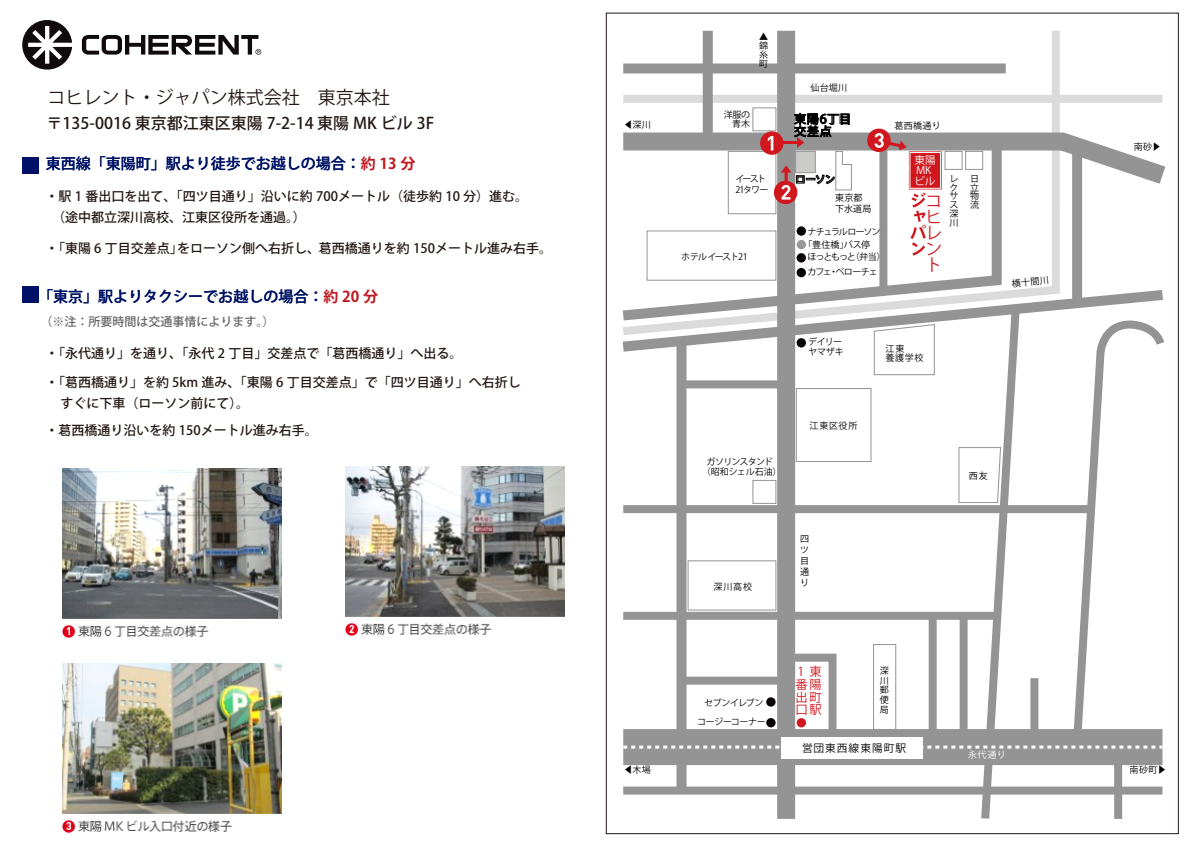
<style>
.page{position:relative;width:1191px;height:842px;background:#fff}
.page>*{position:absolute;margin:0;border:0;box-sizing:border-box;transform-origin:0 0}
.t1{font:18px "Axis Std Bold 90 ms RKSJ H";color:#231815}
.t2{font:16.7px "Axis Std Bold 90 ms RKSJ H";color:#d0171d}
.t3{font:500 16px "Koz Go Pro";color:#231815}
.t4{font:500 15px "Koz Go Pro";color:#002060}
.t5{font:500 13px/21px "Koz Go Pro";color:#231815}
.t6{font:12.3px "Axis Std Medium 90 ms RKSJ H";color:#d0171d}
.t7{font:500 12px "Koz Go Pro";color:#666}
.t8{font:12px "Axis Std Regular 90 ms RKSJ H";letter-spacing:.02em;color:#040000}
.t9{font:10.7px "Axis Std Regular 90 ms RKSJ H";letter-spacing:.09em;color:#040000}
.t10{font:10.7px/10.7px "Axis Std Medium 90 ms RKSJ H";color:#fff}
.t11{font:10.7px "Axis Std Bold 90 ms RKSJ H";color:#040000}
.t12{font:9px/10.8px "Axis Std Regular 90 ms RKSJ H";letter-spacing:-.045em;color:#040000}
.t13{font:9px/10.7px "Axis Std Regular 90 ms RKSJ H";letter-spacing:-.13em;color:#040000}
.t14{font:9px/10.7px "Axis Std Regular 90 ms RKSJ H";letter-spacing:-.075em;color:#040000;text-align:center}
.t15{font:9px "Axis Std Regular 90 ms RKSJ H";letter-spacing:-.105em;color:#040000}
.t16{font:9px "Axis Std Regular 90 ms RKSJ H";letter-spacing:-.085em;color:#040000}
.t17{font:9px "Axis Std Regular 90 ms RKSJ H";letter-spacing:-.125em;color:#040000}
.t18{font:9px "Axis Std Regular 90 ms RKSJ H";color:#fff}
.s1{font-family:"Koz Go Pro"}
.s2{font-weight:700;color:#bd1a20}
</style>
<div class="page">
<div style="left:623px;top:95px;width:539px;height:8px;background:#dbdbdb"></div>
<svg style="left:622px;top:284px;width:541px;height:59px"></svg>
<svg style="left:622px;top:30px;width:441px;height:310px"></svg>
<svg style="left:622px;top:198px;width:384px;height:128px"></svg>
<svg style="left:605px;top:124px;width:574px;height:74px"></svg>
<div style="left:777px;top:31px;width:18px;height:788px;background:#949495"></div>
<div style="left:879px;top:147px;width:8px;height:144px;background:#949495"></div>
<div style="left:703px;top:31px;width:10px;height:110px;background:#949495"></div>
<div style="left:1072px;top:152px;width:10px;height:149px;background:#949495"></div>
<div style="left:623px;top:63px;width:382px;height:10px;background:#949495"></div>
<div style="left:796px;top:268px;width:10px;height:9px;background:#040000;border-radius:50%"></div>
<div style="left:796px;top:240px;width:10px;height:9px;background:#989898;border-radius:50%"></div>
<div style="left:796px;top:253px;width:10px;height:9px;background:#040000;border-radius:50%"></div>
<div style="left:796px;top:226px;width:10px;height:10px;background:#040000;border-radius:50%"></div>
<div style="left:646px;top:230px;width:130px;height:51px;border:1px solid #949495"></div>
<div style="left:728px;top:151px;width:48px;height:63px;border:1px solid #949495"></div>
<div style="left:944px;top:151px;width:18px;height:19px;border:1px solid #949495"></div>
<div style="left:965px;top:151px;width:18px;height:19px;border:1px solid #949495"></div>
<div style="left:752px;top:107px;width:24px;height:24px;border:1px solid #949495"></div>
<svg style="left:623px;top:302px;width:539px;height:517px"></svg>
<div style="left:867px;top:129px;width:23px;height:23px;background:#d0171d;border-radius:50%"></div>
<svg style="left:874px;top:133px;width:67px;height:123px"></svg>
<div style="left:760px;top:131px;width:23px;height:24px;background:#d0171d;border-radius:50%"></div>
<svg style="left:768px;top:136px;width:5px;height:14px"></svg>
<div style="left:774px;top:181px;width:23px;height:23px;background:#d0171d;border-radius:50%"></div>
<svg style="left:779px;top:113px;width:73px;height:87px"></svg>
<div style="left:909px;top:152px;width:32px;height:37px;border:1px solid #fff"></div>
<img style="left:62px;top:663px;width:219px;height:169px">
<img style="left:346px;top:467px;width:219px;height:169px">
<img style="left:62px;top:469px;width:219px;height:169px">
<div style="left:22px;top:157px;width:17px;height:17px;background:#001167"></div>
<div style="left:22px;top:286px;width:17px;height:17px;background:#001167"></div>
<svg style="left:82px;top:35px;width:179px;height:20px"></svg>
<svg style="left:22px;top:20px;width:50px;height:50px"></svg>
<p class="t12" style="left:759px;top:32px;width:11px">▲</p>
<p class="t12" style="left:759px;top:41px;width:11px">錦</p>
<p class="t12" style="left:759px;top:50px;width:11px">糸</p>
<p class="t12" style="left:759px;top:59px;width:11px">町</p>
<h1 class="t1" style="left:48px;top:87px;width:344px">コヒレント・ジャパン株式会社　東京本社</h1>
<p class="t12" style="left:810px;top:83px;width:38px">仙台堀川</p>
<p class="t3" style="left:47px;top:112px;width:389px">〒135-0016 東京都江東区東陽 7-2-14 東陽 MK ビル 3F</p>
<p class="t12" style="left:624px;top:119px;width:28px"><span class="s1">◀</span>深川</p>
<p class="t12" style="left:724px;top:111px;width:28px;line-height:9px;text-align:right">洋服の青木</p>
<p class="t8" style="left:794px;top:112px;width:57px">東陽6丁目</p>
<p class="t12" style="left:894px;top:121px;width:48px">葛西橋通り</p>
<p class="t12" style="left:1133px;top:141px;width:29px">南砂<span class="s1">▶</span></p>
<p class="t4" style="left:46px;top:154px;width:371px">東西線「東陽町」駅より徒歩でお越しの場合：<span class="s2">約 13 分</span></p>
<p class="t5" style="left:52px;top:186px;width:477px;text-indent:-7px">・駅 1 番出口を出て、「四ツ目通り」沿いに約 700メートル（徒歩約 10 分）進む。（途中都立深川高校、江東区役所を通過。）</p>
<p class="t5" style="left:46px;top:238px;width:508px">・「東陽 6 丁目交差点」をローソン側へ右折し、葛西橋通りを約 150メートル進み右手。</p>
<p class="t4" style="left:38px;top:287px;width:341px">「東京」駅よりタクシーでお越しの場合：<span class="s2">約 20 分</span></p>
<p class="t7" style="left:40px;top:314px;width:236px">（※注：所要時間は交通事情によります。）</p>
<p class="t5" style="left:46px;top:344px;width:418px">・「永代通り」を通り、「永代 2 丁目」交差点で「葛西橋通り」へ出る。</p>
<p class="t5" style="left:60px;top:372px;width:462px;text-indent:-15px">・「葛西橋通り」を約 5km 進み、「東陽 6 丁目交差点」で「四ツ目通り」へ右折しすぐに下車（ローソン前にて）。</p>
<p class="t5" style="left:45px;top:420px;width:274px">・葛西橋通り沿いを約 150メートル進み右手。</p>
<p class="t13" style="left:735px;top:174px;width:35px">イースト<br>21タワー</p>
<p class="t15" style="left:681px;top:251px;width:68px">ホテルイースト21</p>
<p class="t11" style="left:795px;top:173px;width:42px">ローソン</p>
<p class="t12" style="left:835px;top:193px;width:38px">東京都下水道局</p>
<p class="t17" style="left:807px;top:226px;width:75px">ナチュラルローソン</p>
<p class="t12" style="left:803px;top:239px;width:68px">「豊住橋」バス停</p>
<p class="t13" style="left:807px;top:252px;width:80px">ほっともっと（弁当）</p>
<p class="t16" style="left:807px;top:267px;width:72px">カフェ・ベローチェ</p>
<p class="t10" style="left:914px;top:155px;width:23px">東陽<br>MKビル</p>
<p class="t12" style="left:949px;top:173px;width:11px">レ</p>
<p class="t12" style="left:970px;top:173px;width:11px">日</p>
<p class="t12" style="left:970px;top:182px;width:11px">立</p>
<p class="t12" style="left:949px;top:182px;width:11px">ク</p>
<p class="t12" style="left:970px;top:191px;width:11px">物</p>
<p class="t12" style="left:949px;top:191px;width:11px">サ</p>
<p class="t2" style="left:925px;top:191px;width:18px">コ</p>
<p class="t12" style="left:970px;top:200px;width:11px">流</p>
<p class="t12" style="left:949px;top:200px;width:11px">ス</p>
<p class="t12" style="left:949px;top:209px;width:11px">深</p>
<p class="t2" style="left:925px;top:207px;width:18px">ヒ</p>
<p class="t12" style="left:949px;top:217px;width:11px">川</p>
<p class="t2" style="left:925px;top:223px;width:18px">レ</p>
<p class="t2" style="left:925px;top:239px;width:18px">ン</p>
<p class="t2" style="left:925px;top:255px;width:18px">ト</p>
<p class="t12" style="left:808px;top:336px;width:37px">デイリーヤマザキ</p>
<p class="t12" style="left:809px;top:421px;width:49px">江東区役所</p>
<p class="t12" style="left:885px;top:344px;width:39px;line-height:9px">江東<br>養護学校</p>
<p class="t12" style="left:1011px;top:278px;width:39px;rotate:-6deg">横十間川</p>
<p class="t14" style="left:702px;top:456px;width:81px">ガソリンスタンド<br>（昭和シェル石油）</p>
<p class="t12" style="left:969px;top:471px;width:21px">西友</p>
<p class="t12" style="left:713px;top:581px;width:40px">深川高校</p>
<p class="t12" style="left:800px;top:534px;width:11px;text-align:justify">四ツ目通り</p>
<p class="t12" style="left:704px;top:697px;width:61px">セブンイレブン</p>
<p class="t6" style="left:797px;top:665px;width:26px">1 東</p>
<p class="t6" style="left:795px;top:677px;width:28px">番陽</p>
<p class="t6" style="left:795px;top:690px;width:28px">出町</p>
<p class="t6" style="left:795px;top:703px;width:28px">口駅</p>
<p class="t12" style="left:880px;top:666px;width:11px">深</p>
<p class="t12" style="left:880px;top:675px;width:11px">川</p>
<p class="t12" style="left:880px;top:685px;width:11px">郵</p>
<p class="t12" style="left:880px;top:694px;width:11px">便</p>
<p class="t12" style="left:880px;top:704px;width:11px">局</p>
<p class="t12" style="left:697px;top:717px;width:70px">コージーコーナー</p>
<p class="t9" style="left:802px;top:742px;width:105px">営団東西線東陽町駅</p>
<p class="t18" style="left:968px;top:750px;width:39px">永代通り</p>
<p class="t12" style="left:624px;top:765px;width:28px"><span class="s1">◀</span>木場</p>
<p class="t12" style="left:1129px;top:765px;width:38px">南砂町<span class="s1">▶</span></p>
</div>
